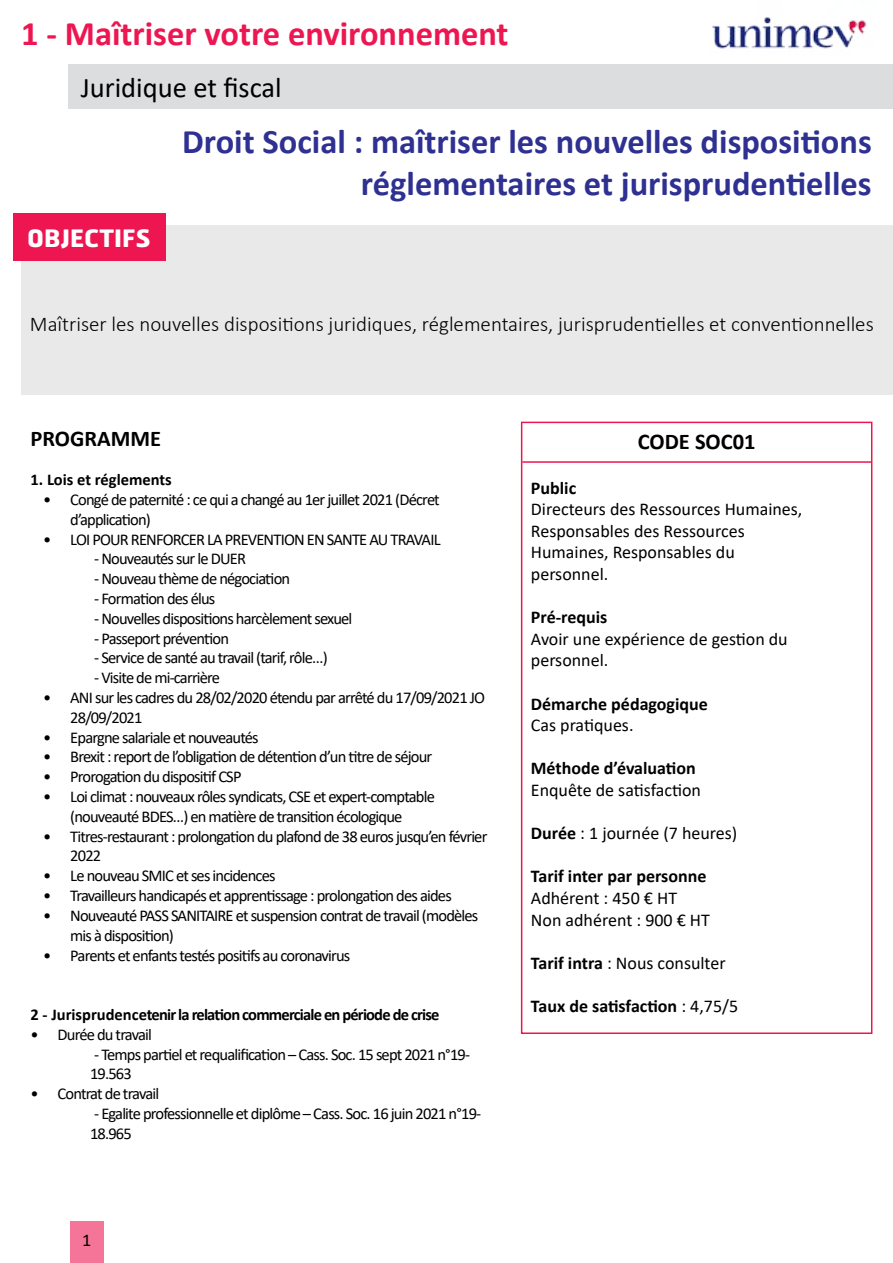
<style>
.page{position:relative;width:893px;height:1263px;background:#fff}
.page>*{position:absolute;margin:0;border:0;box-sizing:border-box;transform-origin:0 0}
.t1{font:700 34.5px/41.4px "Calibri";color:#2e3092;text-align:right}
.t2{font:700 34.5px "Calibri";color:#ed1651}
.t3{font:28.5px "Calibri";color:#000}
.t4{font:700 24px "Hermes FB";color:#fff}
.t5{font:700 22.5px "Calibri";color:#000}
.t6{font:300 21px "Calibri";color:#000}
.t7{font:18px/21.6px "Calibri";color:#000}
.t8{font:700 18px "Calibri";color:#000}
.t9{font:16.5px/19.8px "Calibri";letter-spacing:-.05em;color:#000}
.t10{font:700 16.5px "Calibri";letter-spacing:-.05em;color:#000}
.t11{font:700 16.5px "Calibri";color:#000}
.s1{font-weight:700}
.s2{font-weight:400}
</style>
<div class="page">
<div style="left:21px;top:225px;width:872px;height:170px;background:#e9e9ea"></div>
<div style="left:13px;top:214px;width:152px;height:47px;background:#ed1651"></div>
<hr style="left:522px;top:461px;width:349px;height:2px;background:#ed1651">
<div style="left:521px;top:422px;width:351px;height:612px;border:2px solid #ed1651"></div>
<div style="left:68px;top:64px;width:825px;height:44px;background:#dcddde"></div>
<img style="left:712px;top:17px;width:155px;height:32px">
<div style="left:70px;top:1221px;width:34px;height:42px;background:#f47598"></div>
<h1 class="t2" style="left:21px;top:9px;width:489px">1 - Maîtriser votre environnement</h1>
<h2 class="t3" style="left:81px;top:68px;width:202px">Juridique et fiscal</h2>
<h3 class="t4" style="left:27px;top:222px;width:125px">OBJECTIFS</h3>
<h1 class="t1" style="left:182px;top:121px;width:691px">Droit Social : maîtriser les nouvelles dispositions réglementaires et jurisprudentielles</h1>
<p class="t6" style="left:30px;top:311px;width:845px">Maîtriser les nouvelles dispositions juridiques, réglementaires, jurisprudentielles et conventionnelles</p>
<h3 class="t5" style="left:31px;top:422px;width:132px">PROGRAMME</h3>
<p class="t11" style="left:31px;top:468px;width:143px">1. Lois et réglements</p>
<p class="t9" style="left:70px;top:489px;width:371px;text-indent:-27px">• Congé de paternité : ce qui a changé au 1er juillet 2021 (Décret d’application)</p>
<p class="t9" style="left:43px;top:529px;width:399px">• LOI POUR RENFORCER LA PREVENTION EN SANTE AU TRAVAIL</p>
<p class="t9" style="left:94px;top:549px;width:153px">- Nouveautés sur le DUER</p>
<p class="t9" style="left:94px;top:568px;width:197px">- Nouveau thème de négociation</p>
<p class="t9" style="left:94px;top:588px;width:123px">- Formation des élus</p>
<p class="t9" style="left:94px;top:608px;width:260px">- Nouvelles dispositions harcèlement sexuel</p>
<p class="t9" style="left:94px;top:628px;width:136px">- Passeport prévention</p>
<p class="t9" style="left:94px;top:648px;width:235px">- Service de santé au travail (tarif, rôle…)</p>
<p class="t9" style="left:94px;top:667px;width:127px">- Visite de mi-carrière</p>
<p class="t9" style="left:70px;top:687px;width:416px;text-indent:-27px">• ANI sur les cadres du 28/02/2020 étendu par arrêté du 17/09/2021 JO<br>28/09/2021</p>
<p class="t9" style="left:43px;top:727px;width:217px">• Epargne salariale et nouveautés</p>
<p class="t9" style="left:43px;top:747px;width:391px">• Brexit : report de l’obligation de détention d’un titre de séjour</p>
<p class="t9" style="left:43px;top:766px;width:200px">• Prorogation du dispositif CSP</p>
<p class="t9" style="left:43px;top:786px;width:393px;text-align:center">• Loi climat : nouveaux rôles syndicats, CSE et expert-comptable (nouveauté BDES…) en matière de transition écologique</p>
<p class="t9" style="left:70px;top:826px;width:419px;text-indent:-27px">• Titres-restaurant : prolongation du plafond de 38 euros jusqu’en février<br>2022</p>
<p class="t9" style="left:43px;top:865px;width:234px">• Le nouveau SMIC et ses incidences</p>
<p class="t9" style="left:43px;top:885px;width:410px">• Travailleurs handicapés et apprentissage : prolongation des aides</p>
<p class="t9" style="left:70px;top:905px;width:410px;text-indent:-27px">• Nouveauté PASS SANITAIRE et suspension contrat de travail (modèles mis à disposition)</p>
<p class="t9" style="left:43px;top:945px;width:309px">• Parents et enfants testés positifs au coronavirus</p>
<p class="t10" style="left:31px;top:1003px;width:410px">2 - Jurisprudencetenir la relation commerciale en période de crise</p>
<p class="t9" style="left:31px;top:1024px;width:123px">• Durée du travail</p>
<p class="t9" style="left:90px;top:1044px;width:382px">- Temps partiel et requalification – Cass. Soc. 15 sept 2021 n°19-<br>19.563</p>
<p class="t9" style="left:30px;top:1083px;width:130px">• Contrat de travail</p>
<p class="t9" style="left:90px;top:1103px;width:393px">- Egalite professionnelle et diplôme – Cass. Soc. 16 juin 2021 n°19-<br>18.965</p>
<p class="t7" style="left:82px;top:1229px;width:11px">1</p>
<h3 class="t5" style="left:638px;top:425px;width:119px">CODE SOC01</h3>
<p class="t8" style="left:531px;top:475px;width:47px">Public</p>
<p class="t7" style="left:531px;top:498px;width:273px">Directeurs des Ressources Humaines,<br>Responsables des Ressources<br>Humaines, Responsables du personnel.</p>
<p class="t8" style="left:531px;top:604px;width:78px">Pré-requis</p>
<p class="t7" style="left:531px;top:627px;width:258px">Avoir une expérience de gestion du personnel.</p>
<p class="t8" style="left:531px;top:691px;width:179px">Démarche pédagogique</p>
<p class="t7" style="left:531px;top:714px;width:104px">Cas pratiques.</p>
<p class="t8" style="left:531px;top:756px;width:166px">Méthode d’évaluation</p>
<p class="t7" style="left:531px;top:779px;width:172px">Enquête de satisfaction</p>
<p class="t7" style="left:531px;top:822px;width:208px"><span class="s1">Durée</span> : 1 journée (7 heures)</p>
<p class="t8" style="left:531px;top:864px;width:177px">Tarif inter par personne</p>
<p class="t7" style="left:531px;top:887px;width:181px">Adhérent : 450 € HT<br>Non adhérent : 900 € HT</p>
<p class="t7" style="left:531px;top:951px;width:196px"><span class="s1">Tarif intra</span> : Nous consulter</p>
<p class="t8" style="left:531px;top:993px;width:209px">Taux de satisfaction <span class="s2">: 4,75/5</span></p>
</div>
